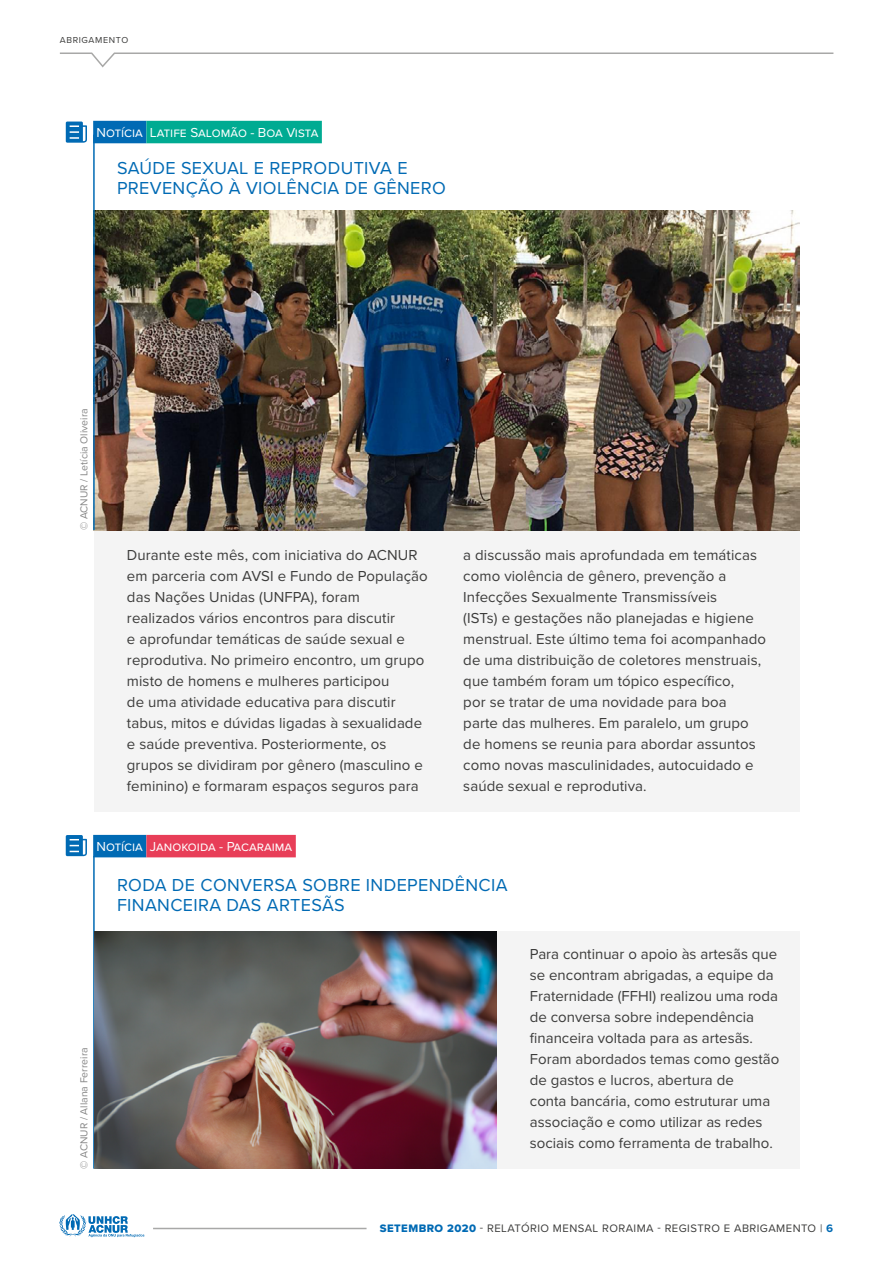
<style>
.page{position:relative;width:893px;height:1263px;background:#fff}
.page>*{position:absolute;margin:0;border:0;box-sizing:border-box;transform-origin:0 0}
.t1{font:18px/19.5px "Proxima Nova";letter-spacing:.02em;color:#006ab4}
.t2{font:15px/21px "Proxima Nova";letter-spacing:.005em;color:#3c3c3b}
.t3{font:13.5px "Proxima Nova";color:#fff}
.t4{font:11.25px "Proxima Nova";letter-spacing:.04em;color:#3c3c3b}
.t5{font:10.5px "Proxima Nova";color:#878787}
.t6{font:9px "Proxima Nova";color:#3c3c3b}
.s1{font-family:"Proxima Nova Extrabld";color:#006ab4}
.s2{font-weight:700;color:#006ab4}
</style>
<div class="page">
<hr style="left:153px;top:1228px;width:214px;height:1px;background:#a8a8a7">
<svg style="left:59px;top:1214px;width:85px;height:23px"></svg>
<svg style="left:59px;top:52px;width:775px;height:16px"></svg>
<div style="left:94px;top:518px;width:706px;height:294px;background:#f4f4f4"></div>
<div style="left:497px;top:932px;width:302px;height:237px;background:#f4f4f4"></div>
<img style="left:95px;top:210px;width:705px;height:320px">
<hr style="left:93px;top:135px;width:2px;height:395px;background:#006ab4">
<hr style="left:93px;top:856px;width:2px;height:313px;background:#006ab4">
<div style="left:93px;top:121px;width:53px;height:22px;background:#006ab4"></div>
<div style="left:146px;top:121px;width:176px;height:22px;background:#00ab92"></div>
<div style="left:93px;top:835px;width:53px;height:22px;background:#006ab4"></div>
<div style="left:146px;top:835px;width:150px;height:22px;background:#e83e58"></div>
<img style="left:95px;top:932px;width:402px;height:237px">
<svg style="left:66px;top:122px;width:21px;height:21px"></svg>
<svg style="left:66px;top:835px;width:21px;height:21px"></svg>
<p class="t6" style="left:60px;top:33px;width:14px">Abrigamento</p>
<p class="t3" style="left:97px;top:122px;width:223px">Notícia Latife Salomão - Boa Vista</p>
<p class="t1" style="left:117px;top:158px;width:330px">SAÚDE SEXUAL E REPRODUTIVA E<br>PREVENÇÃO À VIOLÊNCIA DE GÊNERO</p>
<p class="t5" style="left:76px;top:530px;width:123px;rotate:-90deg">© ACNUR / Letícia Oliveira</p>
<p class="t2" style="left:127px;top:543px;width:302px">Durante este mês, com iniciativa do ACNUR em parceria com AVSI e Fundo de População das Nações Unidas (UNFPA), foram realizados vários encontros para discutir<br>e aprofundar temáticas de saúde sexual e reprodutiva. No primeiro encontro, um grupo misto de homens e mulheres participou<br>de uma atividade educativa para discutir tabus, mitos e dúvidas ligadas à sexualidade e saúde preventiva. Posteriormente, os grupos se dividiram por gênero (masculino e feminino) e formaram espaços seguros para</p>
<p class="t2" style="left:463px;top:543px;width:304px">a discussão mais aprofundada em temáticas como violência de gênero, prevenção a Infecções Sexualmente Transmissíveis<br>(ISTs) e gestações não planejadas e higiene menstrual. Este último tema foi acompanhado de uma distribuição de coletores menstruais, que também foram um tópico específico,<br>por se tratar de uma novidade para boa<br>parte das mulheres. Em paralelo, um grupo de homens se reunia para abordar assuntos como novas masculinidades, autocuidado e saúde sexual e reprodutiva.</p>
<p class="t3" style="left:97px;top:836px;width:197px">Notícia Janokoida - Pacaraima</p>
<p class="t1" style="left:117px;top:875px;width:392px">RODA DE CONVERSA SOBRE INDEPENDÊNCIA<br>FINANCEIRA DAS ARTESÃS</p>
<p class="t5" style="left:76px;top:1169px;width:123px;rotate:-90deg">© ACNUR / Allana Ferreira</p>
<p class="t2" style="left:530px;top:942px;width:251px">Para continuar o apoio às artesãs que se encontram abrigadas, a equipe da Fraternidade (FFHI) realizou uma roda de conversa sobre independência financeira voltada para as artesãs.<br>Foram abordados temas como gestão de gastos e lucros, abertura de<br>conta bancária, como estruturar uma associação e como utilizar as redes sociais como ferramenta de trabalho.</p>
<p class="t4" style="left:380px;top:1219px;width:455px"><span class="s1">SETEMBRO 2020</span> - RELATÓRIO MENSAL RORAIMA - REGISTRO E ABRIGAMENTO | <span class="s2">6</span></p>
</div>
